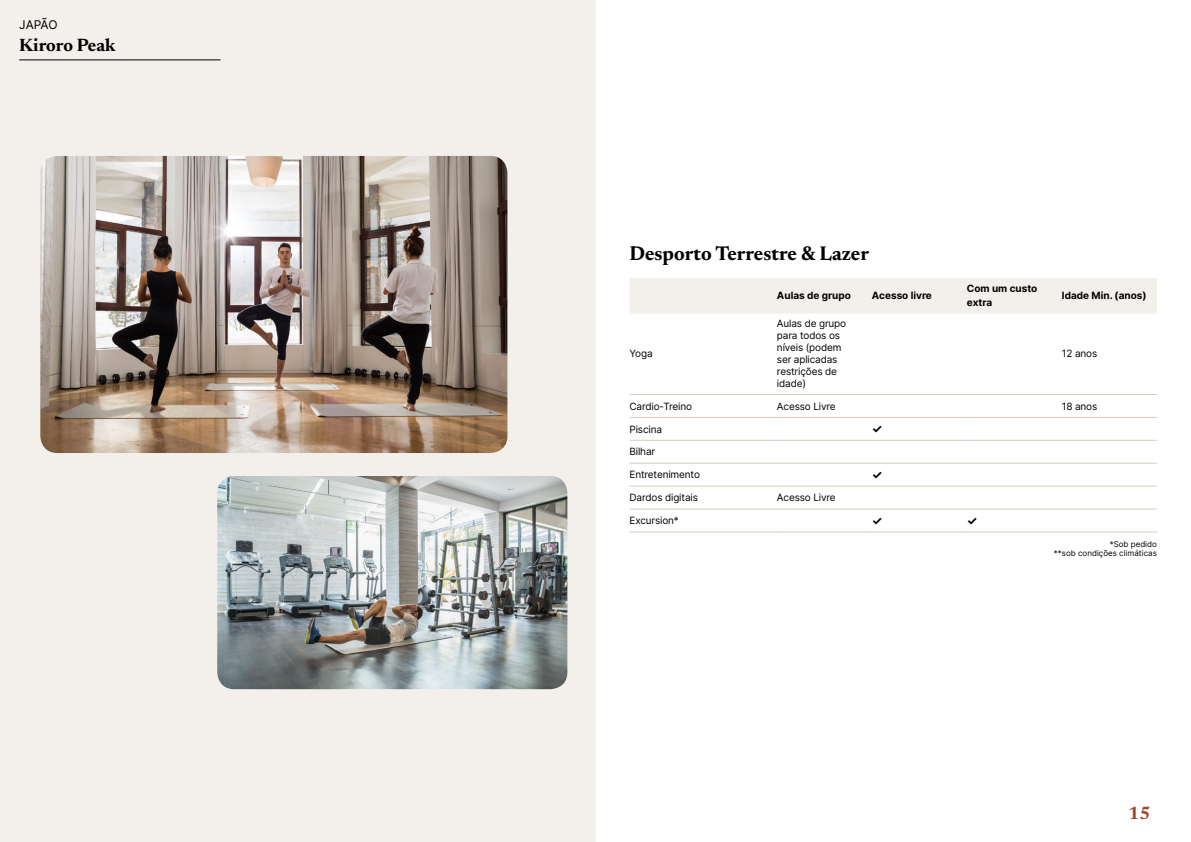
<style>
.page{position:relative;width:1191px;height:842px;background:#fff}
.page>*{position:absolute;margin:0;border:0;box-sizing:border-box;transform-origin:0 0}
.t1{font:700 20px "Newsreader 24 pt";color:#000}
.t2{font:700 18px "Newsreader 24 pt";color:#000}
.t3{font:700 18px "Newsreader 24 pt";color:#9d432c}
.t4{font:12px "Inter";letter-spacing:-.015em;color:#000}
.t5{font:700 12px "Inter";color:#000}
.t6{font:10px/12px "Inter";letter-spacing:-.015em;color:#000}
.t7{font:700 10px/14px "Inter";color:#000}
.t8{font:8px/9.6px "Inter";color:#000;text-align:right}
</style>
<div class="page">
<div style="left:0;top:0;width:595px;height:842px;background:#f3f0ec"></div>
<img style="left:40px;top:156px;width:467px;height:297px">
<img style="left:217px;top:476px;width:350px;height:213px">
<svg style="left:20px;top:60px;width:200px;height:1px"></svg>
<div style="left:630px;top:278px;width:527px;height:36px;background:#f3f0ec"></div>
<hr style="left:629px;top:394px;width:148px;height:1px;background:#d7cdc1">
<hr style="left:777px;top:394px;width:95px;height:1px;background:#d7cdc1">
<hr style="left:872px;top:394px;width:95px;height:1px;background:#d7cdc1">
<hr style="left:967px;top:394px;width:95px;height:1px;background:#d7cdc1">
<hr style="left:1062px;top:394px;width:95px;height:1px;background:#d7cdc1">
<hr style="left:629px;top:417px;width:148px;height:1px;background:#d7cdc1">
<hr style="left:777px;top:417px;width:95px;height:1px;background:#d7cdc1">
<hr style="left:872px;top:417px;width:95px;height:1px;background:#d7cdc1">
<hr style="left:967px;top:417px;width:95px;height:1px;background:#d7cdc1">
<hr style="left:1062px;top:417px;width:95px;height:1px;background:#d7cdc1">
<hr style="left:629px;top:440px;width:148px;height:1px;background:#d7cdc1">
<hr style="left:777px;top:440px;width:95px;height:1px;background:#d7cdc1">
<hr style="left:872px;top:440px;width:95px;height:1px;background:#d7cdc1">
<hr style="left:967px;top:440px;width:95px;height:1px;background:#d7cdc1">
<hr style="left:1062px;top:440px;width:95px;height:1px;background:#d7cdc1">
<hr style="left:629px;top:463px;width:148px;height:1px;background:#d7cdc1">
<hr style="left:777px;top:463px;width:95px;height:1px;background:#d7cdc1">
<hr style="left:872px;top:463px;width:95px;height:1px;background:#d7cdc1">
<hr style="left:967px;top:463px;width:95px;height:1px;background:#d7cdc1">
<hr style="left:1062px;top:463px;width:95px;height:1px;background:#d7cdc1">
<hr style="left:629px;top:486px;width:148px;height:1px;background:#d7cdc1">
<hr style="left:777px;top:486px;width:95px;height:1px;background:#d7cdc1">
<hr style="left:872px;top:486px;width:95px;height:1px;background:#d7cdc1">
<hr style="left:967px;top:486px;width:95px;height:1px;background:#d7cdc1">
<hr style="left:1062px;top:486px;width:95px;height:1px;background:#d7cdc1">
<hr style="left:629px;top:508px;width:148px;height:1px;background:#d7cdc1">
<hr style="left:777px;top:508px;width:95px;height:1px;background:#d7cdc1">
<hr style="left:872px;top:508px;width:95px;height:1px;background:#d7cdc1">
<hr style="left:967px;top:508px;width:95px;height:1px;background:#d7cdc1">
<hr style="left:1062px;top:508px;width:95px;height:1px;background:#d7cdc1">
<hr style="left:629px;top:531px;width:148px;height:1px;background:#d7cdc1">
<hr style="left:777px;top:531px;width:95px;height:1px;background:#d7cdc1">
<hr style="left:872px;top:531px;width:95px;height:1px;background:#d7cdc1">
<hr style="left:967px;top:531px;width:95px;height:1px;background:#d7cdc1">
<hr style="left:1062px;top:531px;width:95px;height:1px;background:#d7cdc1">
<p class="t4" style="left:19px;top:15px;width:40px">JAPÃO</p>
<h2 class="t2" style="left:19px;top:32px;width:98px">Kiroro Peak</h2>
<h1 class="t1" style="left:629px;top:239px;width:241px">Desporto Terrestre &amp; Lazer</h1>
<p class="t7" style="left:777px;top:289px;width:75px">Aulas de grupo</p>
<p class="t7" style="left:872px;top:289px;width:61px">Acesso livre</p>
<p class="t7" style="left:967px;top:282px;width:72px">Com um custo extra</p>
<p class="t7" style="left:1062px;top:289px;width:86px">Idade Min. (anos)</p>
<p class="t6" style="left:629px;top:348px;width:25px">Yoga</p>
<p class="t6" style="left:777px;top:318px;width:71px">Aulas de grupo para todos os níveis (podem ser aplicadas restrições de idade)</p>
<p class="t6" style="left:1062px;top:348px;width:37px">12 anos</p>
<p class="t6" style="left:629px;top:400px;width:64px">Cardio-Treino</p>
<p class="t6" style="left:777px;top:400px;width:60px">Acesso Livre</p>
<p class="t6" style="left:1062px;top:400px;width:37px">18 anos</p>
<p class="t6" style="left:629px;top:423px;width:34px">Piscina</p>
<p class="t5" style="left:872px;top:420px;width:12px">✓</p>
<p class="t6" style="left:629px;top:445px;width:27px">Bilhar</p>
<p class="t6" style="left:629px;top:468px;width:72px">Entretenimento</p>
<p class="t5" style="left:872px;top:466px;width:12px">✓</p>
<p class="t6" style="left:629px;top:491px;width:70px">Dardos digitais</p>
<p class="t6" style="left:777px;top:491px;width:60px">Acesso Livre</p>
<p class="t6" style="left:629px;top:514px;width:51px">Excursion*</p>
<p class="t5" style="left:872px;top:512px;width:12px">✓</p>
<p class="t5" style="left:967px;top:512px;width:12px">✓</p>
<p class="t8" style="left:1054px;top:539px;width:104px">*Sob pedido<br>**sob condições climáticas</p>
<h2 class="t3" style="left:1128px;top:800px;width:24px">15</h2>
</div>
